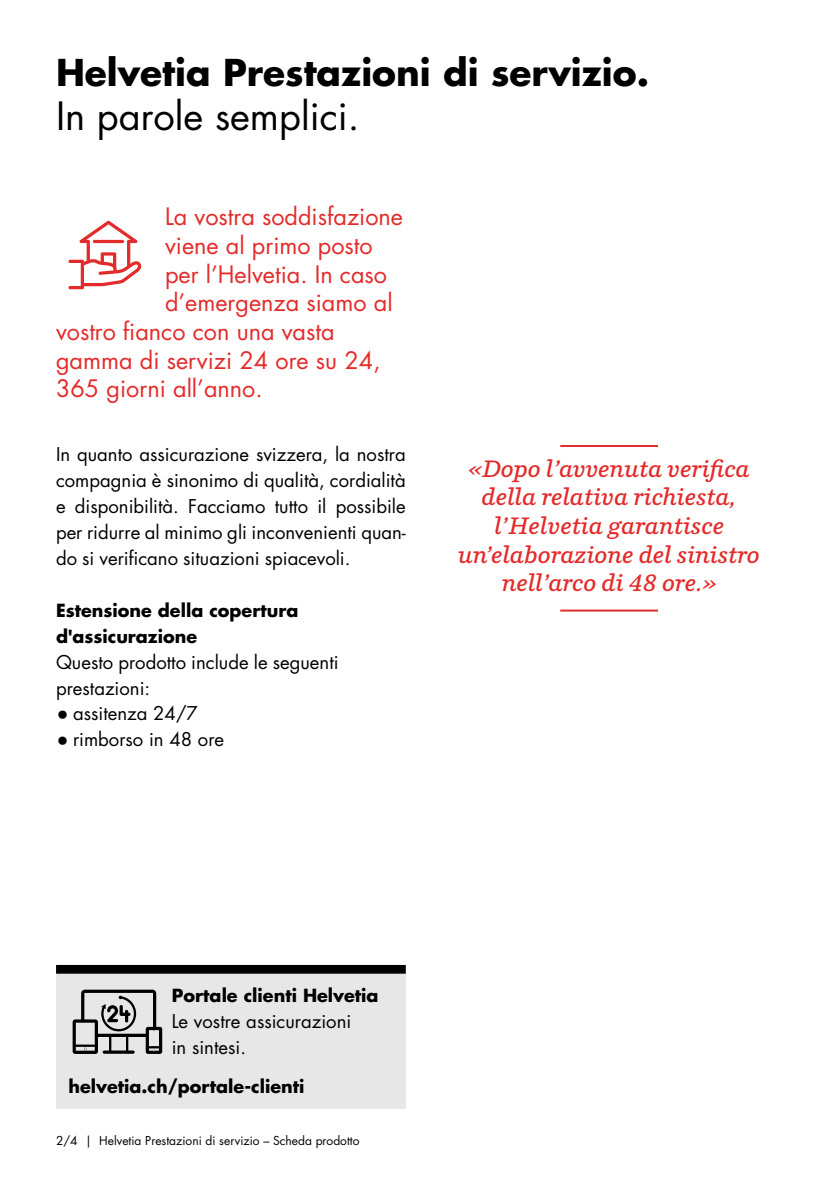
<style>
.page{position:relative;width:840px;height:1191px;background:#fff}
.page>*{position:absolute;margin:0;border:0;box-sizing:border-box;transform-origin:0 0}
.Headline_bold_18_22p{font:38px "Futura Std";color:#000}
.Headline_bold_18_22p-2{font:700 36px "Futura Std";color:#000}
.Subtitle_A_book_11_7{font:23.4px "Futura Std";color:#e42b2b}
.Quote_11_7_14_3pt_Pa{font:italic 600 23.4px/28.6px "Parry Pro";color:#e42b2b;text-align:center}
.Copy_9_25_12_95_bloc{font:18.4px/25.8px "Futura Std";color:#000;text-align:justify}
.Copy_9_25_12_95{font:18.4px/25.8px "Futura Std";color:#000}
.Kundenportal_Text{font:18.4px/25.8px "Futura Std";color:#000}
.Subtitle_B_bold_8_8p{font:700 17.6px/26px "Futura Std";color:#000}
.Kundenportal_URL{font:700 17.6px "Futura Std";color:#000}
.Kundenportal_Titel{font:700 17.6px "Futura Std";color:#000}
.Pagina_6pt{font:12px "Futura Std";color:#000}
.s1{font-size:22px}
</style>
<div class="page">
<hr style="left:560px;top:445px;width:97px;height:2px;background:#e42b2b">
<hr style="left:560px;top:609px;width:97px;height:2px;background:#e42b2b">
<div style="left:56px;top:969px;width:349px;height:140px;background:#e7e7e7"></div>
<svg style="left:73px;top:989px;width:89px;height:65px"></svg>
<div style="left:56px;top:965px;width:349px;height:8px;background:#000"></div>
<svg style="left:68px;top:221px;width:74px;height:68px"></svg>
<p class="Headline_bold_18_22p-2" style="left:56px;top:48px;width:594px">Helvetia Prestazioni di servizio.</p>
<p class="Headline_bold_18_22p" style="left:56px;top:91px;width:305px">In parole semplici.</p>
<p class="Subtitle_A_book_11_7" style="left:165px;top:202px;width:239px">La vostra soddisfazione</p>
<p class="Subtitle_A_book_11_7" style="left:165px;top:230px;width:209px">viene al primo posto</p>
<p class="Subtitle_A_book_11_7" style="left:165px;top:259px;width:223px">per l’Helvetia. In caso</p>
<p class="Subtitle_A_book_11_7" style="left:165px;top:288px;width:229px">d’emergenza siamo al</p>
<p class="Subtitle_A_book_11_7" style="left:56px;top:316px;width:280px">vostro fianco con una vasta</p>
<p class="Subtitle_A_book_11_7" style="left:56px;top:345px;width:326px">gamma di servizi 24 ore su 24,</p>
<p class="Subtitle_A_book_11_7" style="left:56px;top:373px;width:208px">365 giorni all’anno.</p>
<p class="Copy_9_25_12_95_bloc" style="left:56px;top:442px;width:351px">In quanto assicurazione svizzera, la nostra compagnia è sinonimo di qualità, cordialità e disponibilità. Facciamo tutto il possibile per ridurre al minimo gli inconvenienti quan&shy;do si verificano situazioni spiacevoli.</p>
<p class="Subtitle_B_bold_8_8p" style="left:56px;top:597px;width:244px">Estensione della copertura d'assicurazione</p>
<p class="Copy_9_25_12_95" style="left:56px;top:649px;width:284px">Questo prodotto include le seguenti prestazioni:</p>
<p class="Copy_9_25_12_95_bloc" style="left:56px;top:701px;width:143px"><span class="s1">•</span> assitenza 24/7</p>
<p class="Copy_9_25_12_95_bloc" style="left:56px;top:727px;width:170px"><span class="s1">•</span> rimborso in 48 ore</p>
<p class="Quote_11_7_14_3pt_Pa" style="left:458px;top:454px;width:303px">«Dopo l’avvenuta verifica della relativa richiesta, l’Helvetia garantisce un’elaborazione del sinistro nell’arco di 48 ore.»</p>
<p class="Kundenportal_Titel" style="left:172px;top:983px;width:208px">Portale clienti Helvetia</p>
<p class="Kundenportal_Text" style="left:172px;top:1008px;width:181px">Le vostre assicurazioni in sintesi.</p>
<p class="Kundenportal_URL" style="left:68px;top:1074px;width:237px">helvetia.ch/portale-clienti</p>
<p class="Pagina_6pt" style="left:56px;top:1132px;width:305px">2/4 | Helvetia Prestazioni di servizio – Scheda prodotto</p>
</div>
